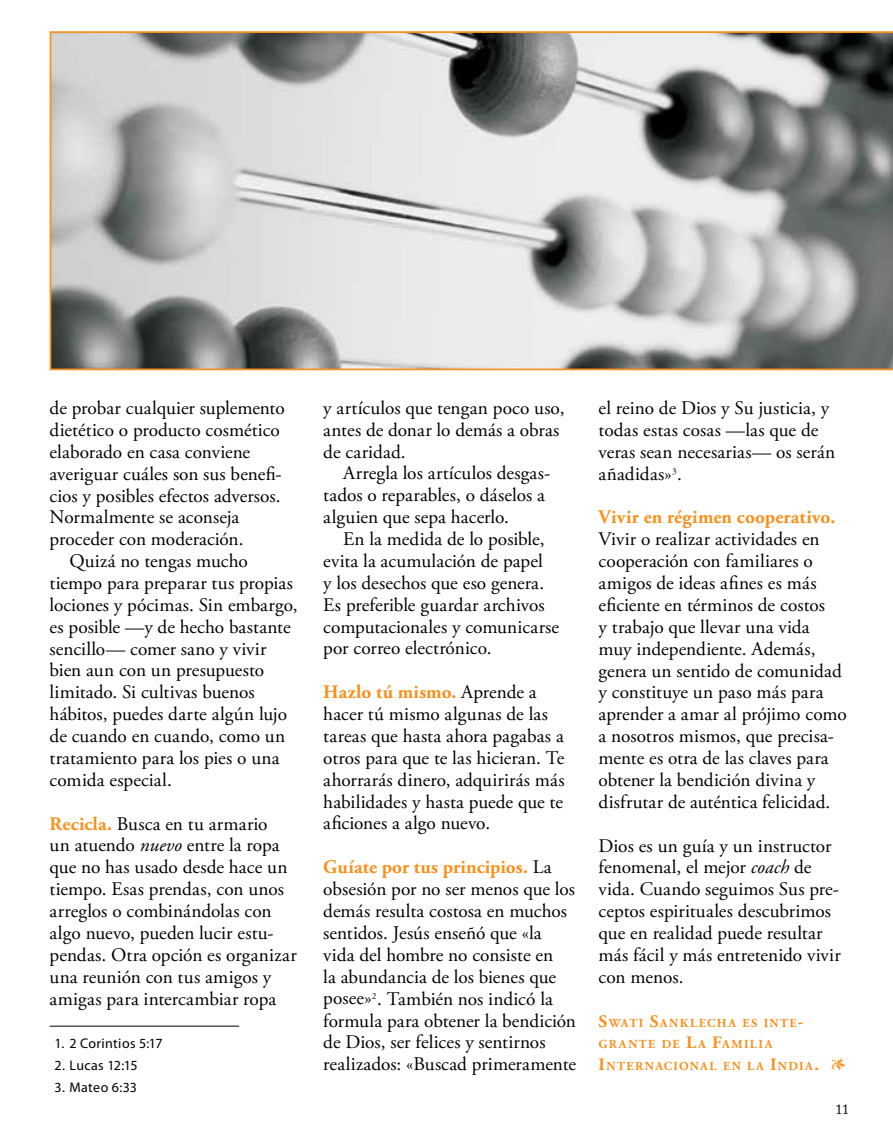
<style>
.page{position:relative;width:893px;height:1141px;background:#fff}
.page>*{position:absolute;margin:0;border:0;box-sizing:border-box;transform-origin:0 0}
.t1{font:19.25px/21.9px "Adobe Garamond Pro";letter-spacing:-.01em;color:#000}
.t2{font:700 19.25px "Adobe Garamond Pro";letter-spacing:.005em;color:#f7911e}
.t3{font:14px "Myriad Pro";letter-spacing:.025em;color:#000}
.t4{font:14px "Adobe Caslon Pro";color:#000}
.t5{font:700 12.25px/21.9px "Adobe Garamond Pro";letter-spacing:.115em;color:#f7911e}
.s1{font-weight:700;color:#f7911e}
.s2{font-style:italic}
.s3{font-size:17.5px}
</style>
<div class="page">
<svg style="left:50px;top:31px;width:843px;height:339px;background:#b4b4b3"></svg>
<hr style="left:50px;top:1026px;width:189px;height:1px;background:#000">
<p class="t1" style="left:50px;top:398px;width:237px">de probar cualquier suplemento</p>
<p class="t1" style="left:50px;top:420px;width:232px">dietético o producto cosmético</p>
<p class="t1" style="left:50px;top:441px;width:202px">elaborado en casa conviene</p>
<p class="t1" style="left:50px;top:463px;width:234px">averiguar cuáles son sus benefi-</p>
<p class="t1" style="left:50px;top:485px;width:232px">cios y posibles efectos adversos.</p>
<p class="t1" style="left:50px;top:507px;width:191px">Normalmente se aconseja</p>
<p class="t1" style="left:50px;top:529px;width:195px">proceder con moderación.</p>
<p class="t1" style="left:69px;top:551px;width:180px">Quizá no tengas mucho</p>
<p class="t1" style="left:50px;top:573px;width:245px">tiempo para preparar tus propias</p>
<p class="t1" style="left:50px;top:594px;width:249px">lociones y pócimas. Sin embargo,</p>
<p class="t1" style="left:50px;top:616px;width:243px">es posible —y de hecho bastante</p>
<p class="t1" style="left:50px;top:638px;width:218px">sencillo— comer sano y vivir</p>
<p class="t1" style="left:50px;top:660px;width:216px">bien aun con un presupuesto</p>
<p class="t1" style="left:50px;top:682px;width:207px">limitado. Si cultivas buenos</p>
<p class="t1" style="left:50px;top:704px;width:239px">hábitos, puedes darte algún lujo</p>
<p class="t1" style="left:50px;top:726px;width:237px">de cuando en cuando, como un</p>
<p class="t1" style="left:50px;top:748px;width:232px">tratamiento para los pies o una</p>
<p class="t1" style="left:50px;top:769px;width:124px">comida especial.</p>
<p class="t1" style="left:50px;top:813px;width:249px"><span class="s1">Recicla.</span> Busca en tu armario<br>un atuendo <span class="s2">nuevo</span> entre la ropa que no has usado desde hace un tiempo. Esas prendas, con unos arreglos o combinándolas con algo nuevo, pueden lucir estu&shy;pendas. Otra opción es organizar una reunión con tus amigos y amigas para intercambiar ropa</p>
<p class="t3" style="left:55px;top:1035px;width:109px">1. 2 Corintios 5:17</p>
<p class="t3" style="left:55px;top:1057px;width:85px">2. Lucas 12:15</p>
<p class="t3" style="left:55px;top:1079px;width:84px">3. Mateo 6:33</p>
<p class="t1" style="left:323px;top:398px;width:243px">y artículos que tengan poco uso, antes de donar lo demás a obras de caridad.</p>
<p class="t1" style="left:323px;top:463px;width:229px;text-indent:20px">Arregla los artículos desgas&shy;tados o reparables, o dáselos a alguien que sepa hacerlo.</p>
<p class="t1" style="left:323px;top:529px;width:237px;text-indent:20px">En la medida de lo posible, evita la acumulación de papel<br>y los desechos que eso genera.<br>Es preferible guardar archivos computacionales y comunicarse por correo electrónico.</p>
<p class="t1" style="left:323px;top:682px;width:243px"><span class="s1">Hazlo tú mismo.</span> Aprende a hacer tú mismo algunas de las tareas que hasta ahora pagabas a otros para que te las hicieran. Te ahorrarás dinero, adquirirás más habilidades y hasta puede que te aficiones a algo nuevo.</p>
<p class="t1" style="left:323px;top:857px;width:254px"><span class="s1">Guíate por tus principios.</span> La obsesión por no ser menos que los demás resulta costosa en muchos sentidos. Jesús enseñó que «la vida del hombre no consiste en<br>la abundancia de los bienes que posee»<sup>2</sup>. También nos indicó la formula para obtener la bendición de Dios, ser felices y sentirnos realizados: «Buscad primeramente</p>
<p class="t1" style="left:599px;top:398px;width:238px">el reino de Dios y Su justicia, y todas estas cosas —las que de veras sean necesarias— os serán añadidas»<sup>3</sup>.</p>
<p class="t2" style="left:599px;top:506px;width:238px">Vivir en régimen cooperativo.</p>
<p class="t1" style="left:599px;top:529px;width:250px">Vivir o realizar actividades en cooperación con familiares o amigos de ideas afines es más eficiente en términos de costos<br>y trabajo que llevar una vida muy independiente. Además, genera un sentido de comunidad y constituye un paso más para aprender a amar al prójimo como a nosotros mismos, que precisa&shy;mente es otra de las claves para obtener la bendición divina y disfrutar de auténtica felicidad.</p>
<p class="t1" style="left:599px;top:835px;width:244px">Dios es un guía y un instructor fenomenal, el mejor <span class="s2">coach</span> de vida. Cuando seguimos Sus pre&shy;ceptos espirituales descubrimos que en realidad puede resultar más fácil y más entretenido vivir con menos.</p>
<p class="t5" style="left:599px;top:1012px;width:248px"><span class="s3">S</span>WATI <span class="s3">S</span>ANKLECHA ES INTE<span class="s3">-<br></span>GRANTE DE <span class="s3">L</span>A <span class="s3">F</span>AMILIA<br><span class="s3">I</span>NTERNACIONAL EN LA <span class="s3">I</span>NDIA<span class="s3">. 1</span></p>
<p class="t4" style="left:835px;top:1101px;width:15px">11</p>
</div>
